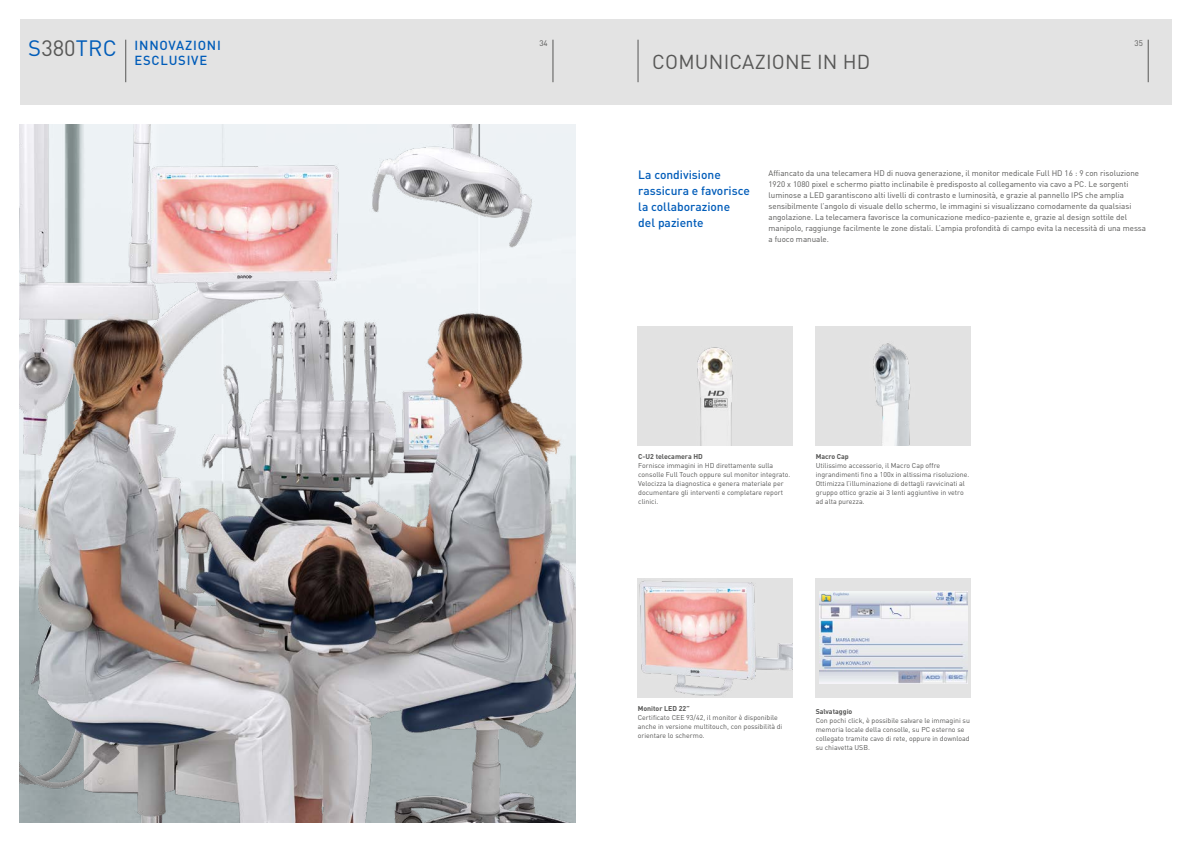
<style>
.page{position:relative;width:1191px;height:842px;background:#fff}
.page>*{position:absolute;margin:0;border:0;box-sizing:border-box;transform-origin:0 0}
.t1{font:22px "DIN Pro";letter-spacing:.005em;color:#005cb9}
._01_titolo{font:20px "DIN Pro";letter-spacing:.01em;color:#575756}
.t2{font:500 13px "DIN Pro";letter-spacing:.06em;color:#005cb9}
._02_sottotitolo{font:500 12px/16px "DIN Pro";color:#005cb9}
._03_corpo_testo{font:8px/11px "DIN Pro";color:#575756}
._05_corpo_testo_box{font:7px/9px "DIN Pro";color:#575756}
._04_titolo_box{font:700 7px "DIN Pro";color:#575756}
.s1{color:#575756}
</style>
<div class="page">
<div style="left:20px;top:20px;width:1151px;height:85px;background:#e3e3e3"></div>
<hr style="left:125px;top:40px;width:1px;height:42px;background:#575756">
<hr style="left:553px;top:40px;width:1px;height:42px;background:#575756">
<hr style="left:1148px;top:40px;width:1px;height:42px;background:#575756">
<hr style="left:638px;top:40px;width:1px;height:42px;background:#575756">
<img style="left:638px;top:578px;width:155px;height:119px">
<img style="left:638px;top:327px;width:155px;height:119px">
<img style="left:815px;top:327px;width:155px;height:119px">
<div style="left:815px;top:578px;width:155px;height:119px;background:#e3e3e3"></div>
<img style="left:819px;top:592px;width:148px;height:92px">
<img style="left:20px;top:125px;width:555px;height:697px">
<h1 class="t1" style="left:28px;top:33px;width:90px">S<span class="s1">380</span>TRC</h1>
<p class="_03_corpo_testo" style="left:539px;top:37px;width:10px">34</p>
<p class="_03_corpo_testo" style="left:1134px;top:37px;width:10px">35</p>
<p class="_01_titolo" style="left:652px;top:49px;width:219px">COMUNICAZIONE IN HD</p>
<p class="t2" style="left:135px;top:36px;width:88px">INNOVAZIONI</p>
<p class="t2" style="left:135px;top:52px;width:74px">ESCLUSIVE</p>
<p class="_02_sottotitolo" style="left:638px;top:166px;width:113px">La condivisione rassicura e favorisce la collaborazione del paziente</p>
<p class="_03_corpo_testo" style="left:768px;top:167px;width:379px">Affiancato da una telecamera HD di nuova generazione, il monitor medicale Full HD 16 : 9 con risoluzione 1920 x 1080 pixel e schermo piatto inclinabile è predisposto al collegamento via cavo a PC. Le sorgenti luminose a LED garantiscono alti livelli di contrasto e luminosità, e grazie al pannello IPS che amplia sensibilmente l’angolo di visuale dello schermo, le immagini si visualizzano comodamente da qualsiasi angolazione. La telecamera favorisce la comunicazione medico-paziente e, grazie al design sottile del manipolo, raggiunge facilmente le zone distali. L’ampia profondità di campo evita la necessità di una messa a fuoco manuale.</p>
<p class="_04_titolo_box" style="left:638px;top:452px;width:66px">C-U2 telecamera HD</p>
<p class="_05_corpo_testo_box" style="left:638px;top:461px;width:154px">Fornisce immagini in HD direttamente sulla consolle Full Touch oppure sul monitor integrato.<br>Velocizza la diagnostica e genera materiale per documentare gli interventi e completare report clinici.</p>
<p class="_04_titolo_box" style="left:815px;top:452px;width:35px">Macro Cap</p>
<p class="_05_corpo_testo_box" style="left:815px;top:461px;width:155px">Utilissimo accessorio, il Macro Cap offre ingrandimenti fino a 100x in altissima risoluzione.<br>Ottimizza l’illuminazione di dettagli ravvicinati al gruppo ottico grazie ai 3 lenti aggiuntive in vetro ad alta purezza.</p>
<p class="_04_titolo_box" style="left:638px;top:704px;width:53px">Monitor LED 22”</p>
<p class="_05_corpo_testo_box" style="left:638px;top:713px;width:146px">Certificato CEE 93/42, il monitor è disponibile anche in versione multitouch, con possibilità di orientare lo schermo.</p>
<p class="_04_titolo_box" style="left:815px;top:707px;width:38px">Salvataggio</p>
<p class="_05_corpo_testo_box" style="left:815px;top:716px;width:156px">Con pochi click, è possibile salvare le immagini su memoria locale della consolle, su PC esterno se collegato tramite cavo di rete, oppure in download su chiavetta USB.</p>
</div>
